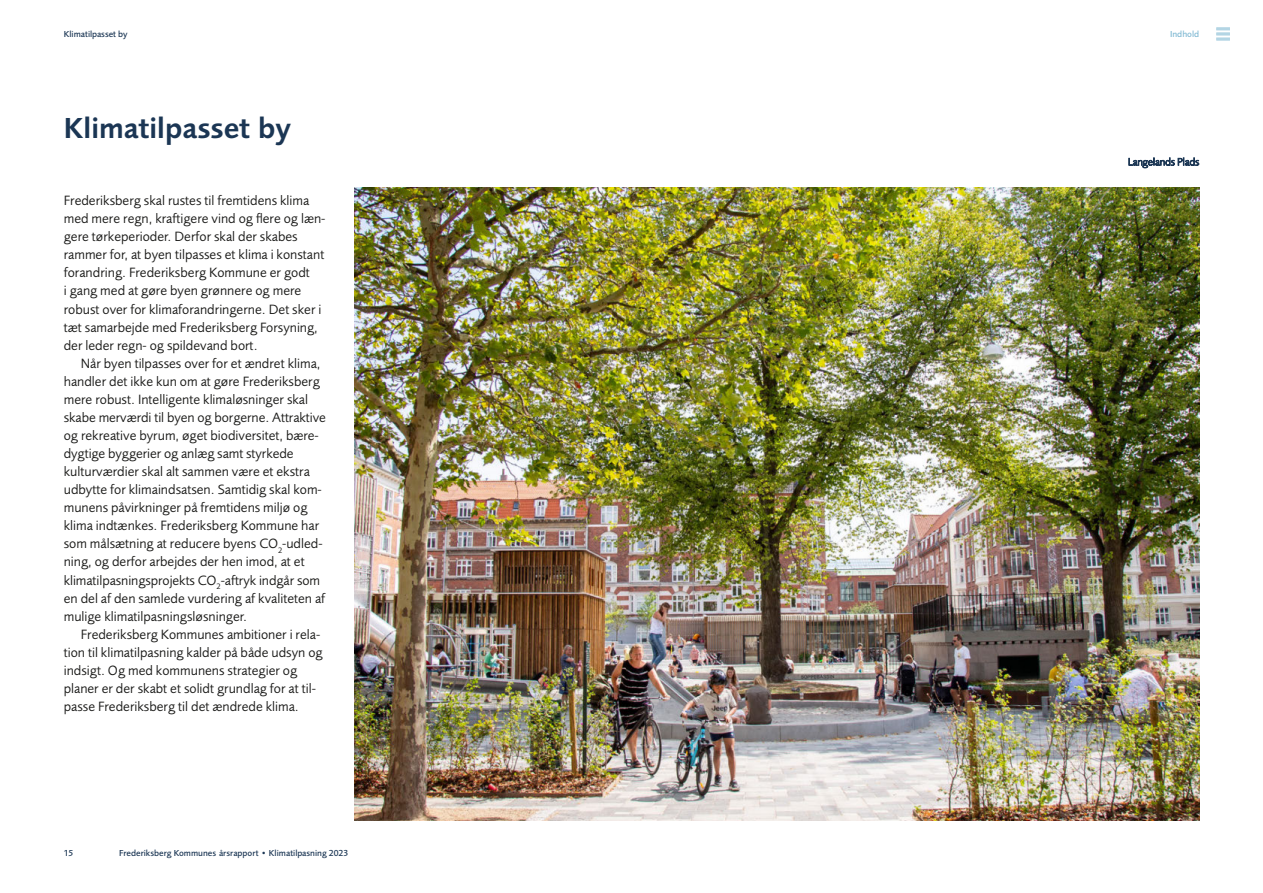
<style>
.page{position:relative;width:1263px;height:893px;background:#fff}
.page>*{position:absolute;margin:0;border:0;box-sizing:border-box;transform-origin:0 0}
.t1{font:600 30px "Foundry Sans";color:#1b3654}
.t2{font:13.95px/18px "Foundry Sans";color:#1a1a18}
.t3{font:300 10.5px "Foundry Sans";color:#1b3654}
.t4{font:500 9px "Foundry Sans";color:#1b3654}
.t5{font:500 9px "Foundry Sans";color:#80b9d3}
</style>
<div class="page">
<div style="left:1216px;top:27px;width:14px;height:3px;background:#b3d5e4;border:1px solid #b3d5e4"></div>
<svg style="left:1216px;top:33px;width:14px;height:2px"></svg>
<div style="left:1216px;top:38px;width:14px;height:3px;background:#b3d5e4;border:1px solid #b3d5e4"></div>
<img style="left:354px;top:187px;width:845px;height:634px">
<p class="t4" style="left:64px;top:29px;width:65px">Klimatilpasset by</p>
<p class="t5" style="left:1170px;top:29px;width:31px">Indhold</p>
<h1 class="t1" style="left:64px;top:110px;width:229px">Klimatilpasset by</h1>
<p class="t2" style="left:64px;top:192px;width:263px">Frederiksberg skal rustes til fremtidens klima med mere regn, kraftigere vind og flere og læn&shy;gere tørkeperioder. Derfor skal der skabes rammer for, at byen tilpasses et klima i konstant forandring. Frederiksberg Kommune er godt<br>i gang med at gøre byen grønnere og mere robust over for klimaforandringerne. Det sker i tæt samarbejde med Frederiksberg Forsyning, der leder regn- og spildevand bort.</p>
<p class="t2" style="left:64px;top:354px;width:264px;text-indent:17px">Når byen tilpasses over for et ændret klima, handler det ikke kun om at gøre Frederiksberg mere robust. Intelligente klimaløsninger skal skabe merværdi til byen og borgerne. Attraktive og rekreative byrum, øget biodiversitet, bære&shy;dygtige byggerier og anlæg samt styrkede kulturværdier skal alt sammen være et ekstra udbytte for klimaindsatsen. Samtidig skal kom&shy;munens påvirkninger på fremtidens miljø og klima indtænkes. Frederiksberg Kommune har som målsætning at reducere byens CO<sub>2</sub>-udled&shy;ning, og derfor arbejdes der hen imod, at et klimatilpasningsprojekts CO<sub>2</sub>-aftryk indgår som en del af den samlede vurdering af kvaliteten af mulige klimatilpasningsløsninger.</p>
<p class="t2" style="left:64px;top:625px;width:260px;text-indent:17px">Frederiks berg Kommunes ambitioner i rela&shy;tion til klimatilpasning kalder på både udsyn og indsigt. Og med kommunens strategier og planer er der skabt et solidt grundlag for at til&shy;passe Frederiksberg til det ændrede klima.</p>
<p class="t4" style="left:64px;top:848px;width:11px">15</p>
<p class="t4" style="left:119px;top:848px;width:231px">Frederiksberg Kommunes årsrapport • Klimatilpasning 2023</p>
<p class="t3" style="left:1128px;top:156px;width:73px">Langelands Plads</p>
</div>
